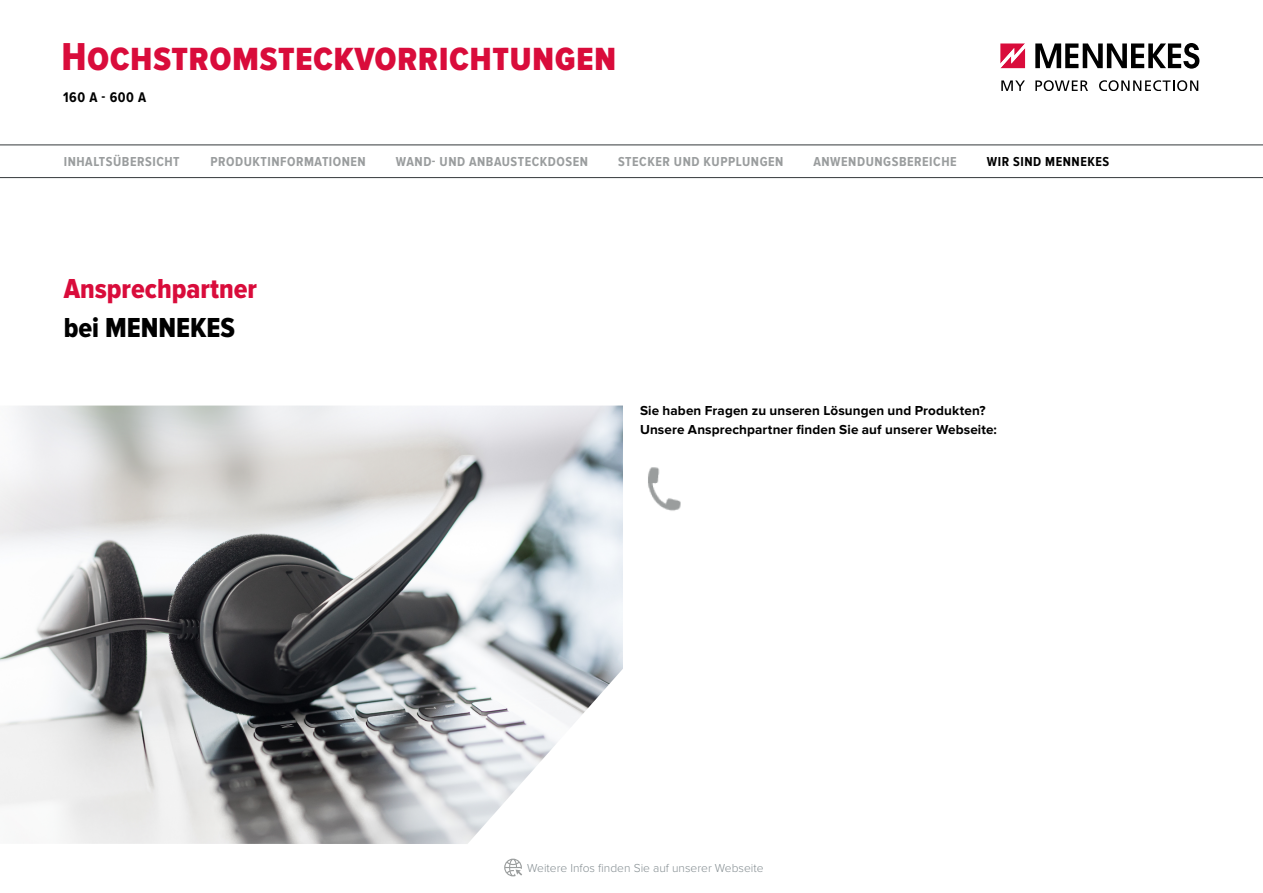
<style>
.page{position:relative;width:1263px;height:893px;background:#fff}
.page>*{position:absolute;margin:0;border:0;box-sizing:border-box;transform-origin:0 0}
.t1{font:40.35px "Proxima Nova Cond Extrabld";letter-spacing:.01em;color:#d90c3b}
.t2{font:28.5px "Proxima Nova Cond Extrabld";color:#d90c3b}
.t3{font:28.5px "Proxima Nova Cond Extrabld";color:#000}
.t4{font:700 14.55px "Proxima Nova Cond";letter-spacing:.04em;color:#000}
.t5{font:700 13.5px "Proxima Nova Cond";letter-spacing:.04em;color:#9a9d9e}
.t6{font:700 13.5px/19.5px "Proxima Nova";letter-spacing:.01em;color:#000}
.t7{font:700 13.5px "Proxima Nova Cond";letter-spacing:.04em;color:#000}
.t8{font:300 12px "Proxima Nova";color:#868f93}
</style>
<div class="page">
<svg style="left:1001px;top:80px;width:24px;height:11px"></svg>
<svg style="left:1035px;top:80px;width:53px;height:11px"></svg>
<svg style="left:1099px;top:80px;width:99px;height:11px"></svg>
<svg style="left:1035px;top:43px;width:164px;height:26px"></svg>
<svg style="left:1000px;top:43px;width:25px;height:25px"></svg>
<svg style="left:0;top:145px;width:1263px;height:33px"></svg>
<svg style="left:504px;top:859px;width:18px;height:17px"></svg>
<img style="left:648px;top:467px;width:33px;height:44px">
<img style="left:0;top:406px;width:623px;height:438px">
<h1 class="t1" style="left:62px;top:34px;width:556px">Hochstromsteckvorrichtungen</h1>
<p class="t4" style="left:63px;top:89px;width:85px">160 A - 600 A</p>
<p class="t5" style="left:64px;top:154px;width:117px">INHALTSÜBERSICHT</p>
<p class="t5" style="left:396px;top:154px;width:194px">WAND- UND ANBAUSTECKDOSEN</p>
<p class="t5" style="left:618px;top:154px;width:167px">STECKER UND KUPPLUNGEN</p>
<p class="t5" style="left:210px;top:154px;width:157px">PRODUKTINFORMATIONEN</p>
<p class="t5" style="left:813px;top:154px;width:145px">ANWENDUNGSBEREICHE</p>
<p class="t7" style="left:987px;top:154px;width:124px">WIR SIND MENNEKES</p>
<h2 class="t2" style="left:64px;top:272px;width:195px">Ansprechpartner</h2>
<h2 class="t3" style="left:64px;top:311px;width:173px">bei MENNEKES</h2>
<p class="t6" style="left:640px;top:401px;width:358px">Sie haben Fragen zu unseren Lösungen und Produkten?<br>Unsere Ansprechpartner finden Sie auf unserer Webseite:</p>
<p class="t8" style="left:527px;top:861px;width:238px">Weitere Infos finden Sie auf unserer Webseite</p>
</div>
